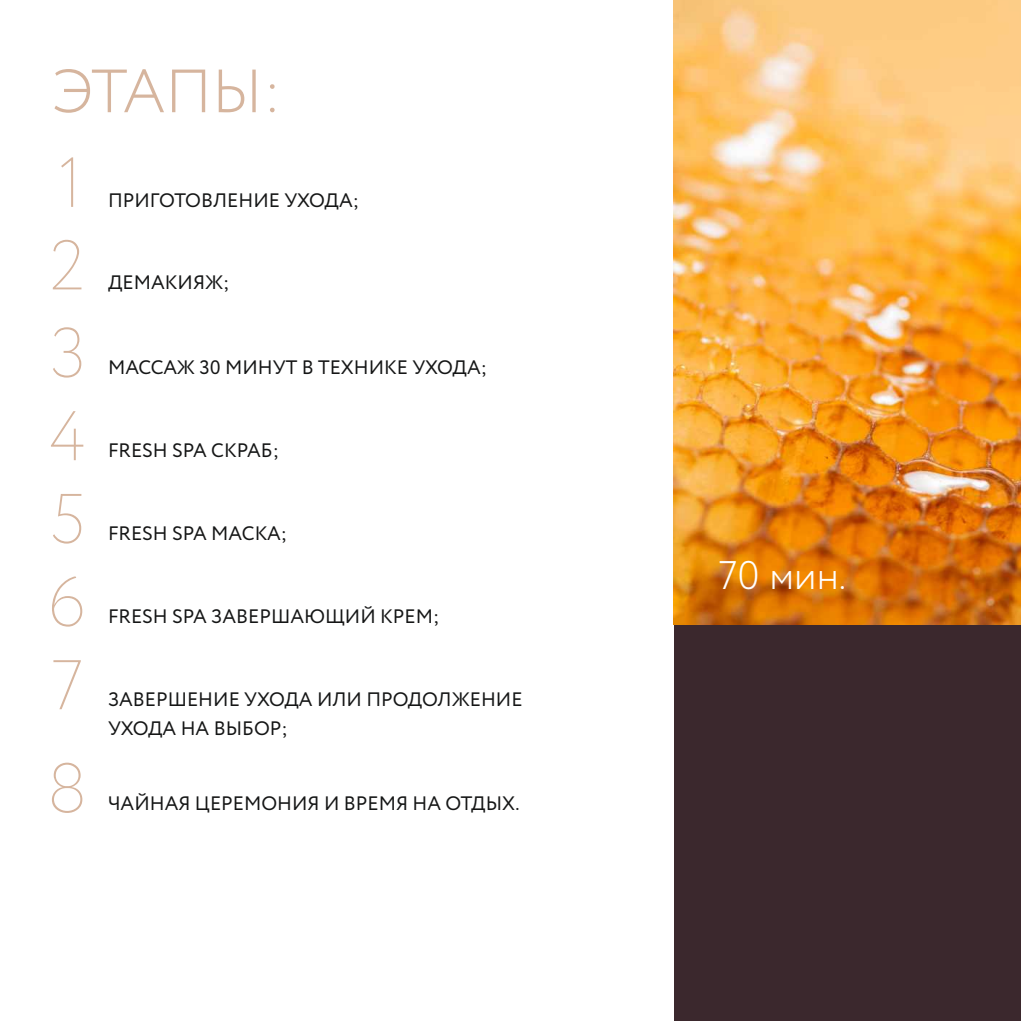
<style>
.page{position:relative;width:1021px;height:1021px;background:#fff}
.page>*{position:absolute;margin:0;border:0;box-sizing:border-box;transform-origin:0 0}
.t1{font:200 70px/85px "Circe";color:#d6b59e;text-align:justify}
.t2{font:300 60.8px "Circe";letter-spacing:-.015em;color:#d6b59e}
.t3{font:300 39.8px "Circe";color:#fff}
.t4{font:19.4px/28.6px "Circe";color:#151616}
</style>
<div class="page">
<div style="left:674px;top:0;width:346px;height:1020px;background:#3b282d"></div>
<img style="left:674px;top:0;width:346px;height:624px">
<h2 class="t2" style="left:52px;top:50px;width:231px">ЭТАПЫ:</h2>
<h1 class="t1" style="left:49px;top:144px;width:39px">1<br>2<br>3</h1>
<h1 class="t1" style="left:49px;top:398px;width:38px">4</h1>
<h1 class="t1" style="left:48px;top:481px;width:40px;line-height:83px">5<br>6<br>7</h1>
<h1 class="t1" style="left:47px;top:750px;width:43px">8</h1>
<p class="t4" style="left:108px;top:187px;width:252px">ПРИГОТОВЛЕНИЕ УХОДА;</p>
<p class="t4" style="left:108px;top:270px;width:123px">ДЕМАКИЯЖ;</p>
<p class="t4" style="left:108px;top:355px;width:380px">МАССАЖ 30 МИНУТ В ТЕХНИКЕ УХОДА;</p>
<p class="t4" style="left:108px;top:438px;width:172px">FRESH SPA СКРАБ;</p>
<p class="t4" style="left:108px;top:520px;width:181px">FRESH SPA МАСКА;</p>
<p class="t4" style="left:108px;top:603px;width:333px">FRESH SPA ЗАВЕРШАЮЩИЙ КРЕМ;</p>
<p class="t4" style="left:108px;top:686px;width:416px">ЗАВЕРШЕНИЕ УХОДА ИЛИ ПРОДОЛЖЕНИЕ<br>УХОДА НА ВЫБОР;</p>
<p class="t4" style="left:108px;top:790px;width:413px">ЧАЙНАЯ ЦЕРЕМОНИЯ И ВРЕМЯ НА ОТДЫХ.</p>
<h3 class="t3" style="left:718px;top:549px;width:129px">70 мин.</h3>
</div>
